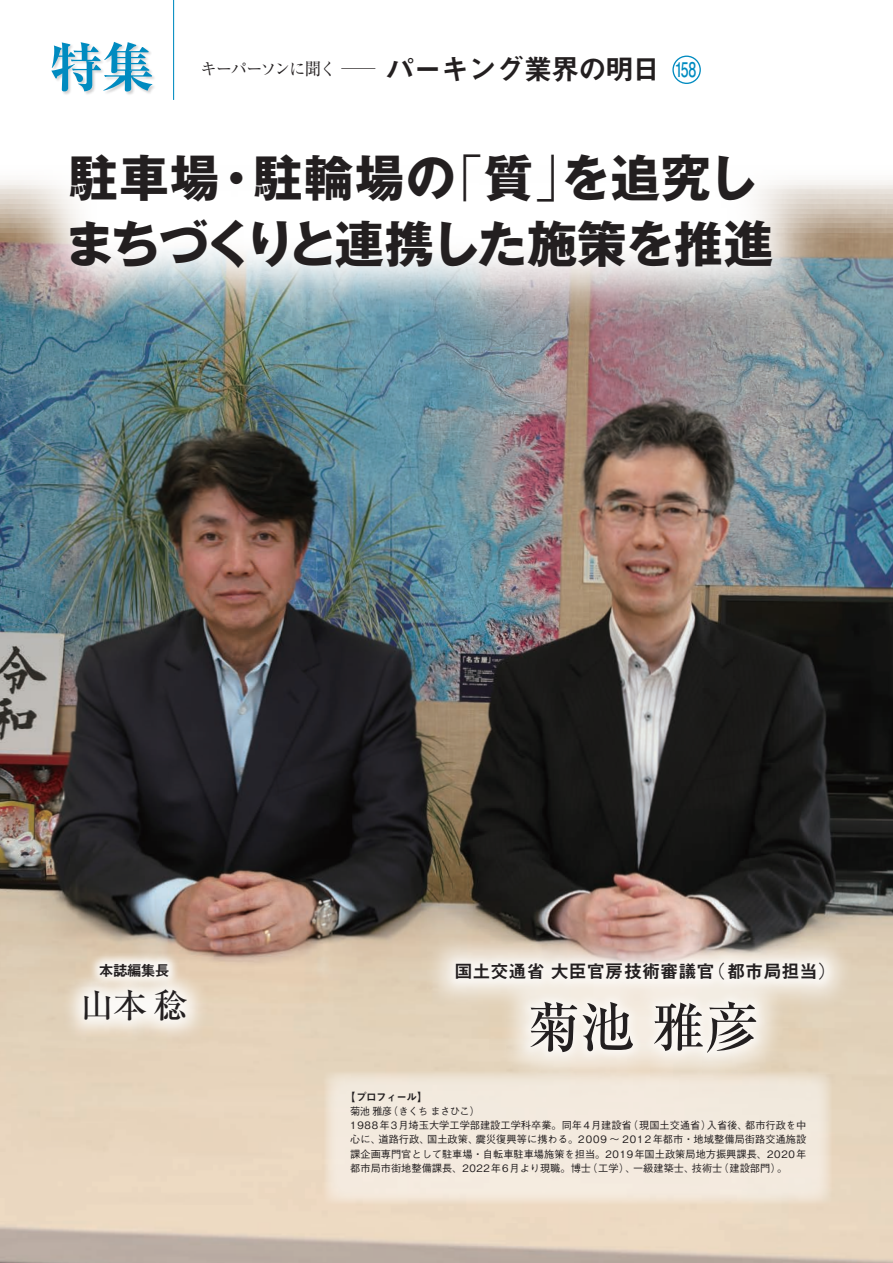
<style>
.page{position:relative;width:893px;height:1263px;background:#fff}
.page>*{position:absolute;margin:0;border:0;box-sizing:border-box;transform-origin:0 0}
.t1{font:500 54.15px "Ryumin Pro";color:#231f20}
.t2{font:700 expanded 53.1px "Ryumin Pro";color:#008bc0}
.t3{font:700 49.95px/65.8px "Gothic MB101 Pro";letter-spacing:-.02em;color:#231f20}
.t4{font:500 34.05px "Ryumin Pro";color:#231f20}
.t5{font:28.65px "Midashi Go Pro MB31";letter-spacing:-.04em;color:#231f20}
.t6{font:18px "Midashi Go Pro MB31";color:#231f20}
.t7{font:16.35px "Ryumin Pro";letter-spacing:-.09em;color:#231f20}
.t8{font:14.85px "Midashi Go Pro MB31";letter-spacing:-.06em;color:#231f20}
.t9{font:10.65px "Midashi Go Pro MB31";letter-spacing:-.05em;color:#231f20}
.t10{font:500 10.2px/14.4px "Gothic BBB Pro";color:#231f20}
.s1{font-size:16.95px}
.s2{font-family:"Futo Go B101 Pro";font-weight:700;font-size:20.25px;color:#008bc0}
.s3{font-weight:300}
.s4{font-family:"Gothic MB101 Pro";font-weight:300}
</style>
<div class="page">
<img style="left:0;top:180px;width:893px;height:1083px">
<div style="left:324px;top:1071px;width:508px;height:133px;background:#f3eade"></div>
<div style="left:61px;top:965px;width:149px;height:79px;background:#fff;opacity:.9"></div>
<div style="left:88px;top:951px;width:93px;height:37px;background:#fff;opacity:.85"></div>
<div style="left:424px;top:932px;width:431px;height:152px;background:#fff;opacity:.6"></div>
<div style="left:444px;top:951px;width:392px;height:41px;background:#fff;opacity:.6"></div>
<div style="left:519px;top:990px;width:249px;height:74px;background:#fff;opacity:.6"></div>
<div style="left:51px;top:41px;width:105px;height:54px;background:#231f20;opacity:.2"></div>
<div style="left:672px;top:56px;width:29px;height:28px;border:1px solid #008bc0;border-radius:50%"></div>
<svg style="left:7px;top:90px;width:828px;height:241px"></svg>
<hr style="left:173px;top:0;width:1px;height:100px;background:#008bc0">
<h2 class="t2" style="left:50px;top:26px;width:106px">特集</h2>
<h3 class="t7" style="left:200px;top:56px;width:177px">キーパーソンに<span class="s1">聞</span>く <span class="s1">─</span></h3>
<h3 class="t5" style="left:386px;top:47px;width:312px">パーキング業界の明日 <span class="s2">158</span></h3>
<h3 class="t3" style="left:65px;top:139px;width:710px">駐車場・駐輪場の<span class="s3">「</span>質<span class="s3">」</span>を追究しまちづくりと連携した施策を推進</h3>
<h3 class="t8" style="left:99px;top:958px;width:72px">本誌編集長</h3>
<h3 class="t6" style="left:454px;top:957px;width:383px">国土交通省 大臣官房技術審議官<span class="s4">（</span>都市局担当<span class="s4">）</span></h3>
<h1 class="t1" style="left:527px;top:984px;width:233px">菊池 雅彦</h1>
<h3 class="t4" style="left:80px;top:978px;width:109px">山本 稔</h3>
<p class="t9" style="left:345px;top:1088px;width:84px">【プロフィール】</p>
<p class="t10" style="left:350px;top:1102px;width:458px">菊池 雅彦（きくち まさひこ）<br>1988年3月埼玉大学工学部建設工学科卒業。同年4月建設省（現国土交通省）入省後、都市行政を中心に、道路行政、国土政策、震災復興等に携わる。2009 ～ 2012年都市・地域整備局街路交通施設課企画専門官として駐車場・自転車駐車場施策を担当。2019年国土政策局地方振興課長、2020年都市局市街地整備課長、2022年6月より現職。博士（工学）、一級建築士、技術士（建設部門）。</p>
</div>
